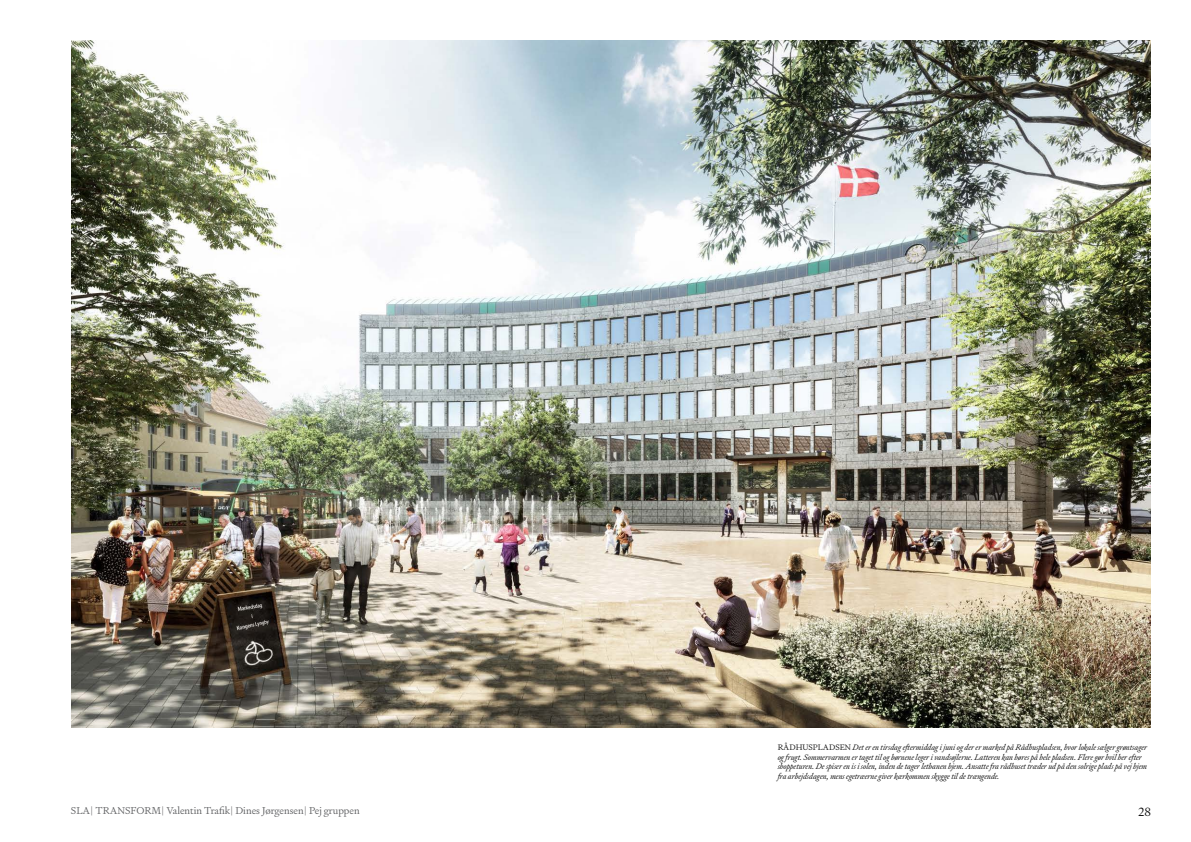
<style>
.page{position:relative;width:1191px;height:842px;background:#fff}
.page>*{position:absolute;margin:0;border:0;box-sizing:border-box;transform-origin:0 0}
.Page_info{font:300 12px "Signifier";color:#000001}
.t1{font:300 10px "Signifier";color:#57585a}
.Note_cursive{font:italic 300 8px/9.6px "Signifier";color:#000}
.s1{font-style:normal}
</style>
<div class="page">
<img style="left:71px;top:41px;width:1079px;height:686px">
<p class="Note_cursive" style="left:777px;top:742px;width:371px"><span class="s1">RÅDHUSPLADSEN</span> Det er en tirsdag eftermiddag i juni og der er marked på Rådhuspladsen, hvor lokale sælger grøntsager og frugt. Sommervarmen er taget til og børnene leger i vandsøjlerne. Latteren kan høres på hele pladsen. Flere gør hvil her efter shoppeturen. De spiser en is i solen, inden de tager letbanen hjem. Ansatte fra rådhuset træder ud på den solrige plads på vej hjem fra arbejdsdagen, mens egetræerne giver kærkommen skygge til de trængende.</p>
<p class="t1" style="left:71px;top:805px;width:290px">SLA| TRANSFORM| Valentin Trafik| Dines Jørgensen| Pej gruppen</p>
<p class="Page_info" style="left:1138px;top:804px;width:14px">28</p>
</div>
